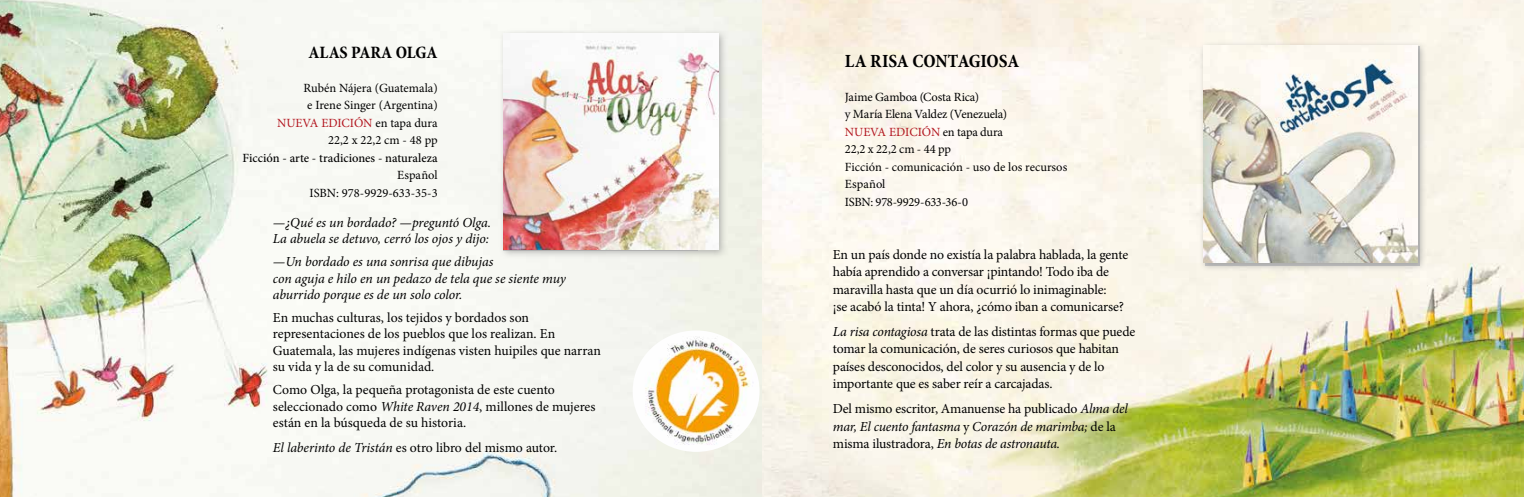
<style>
.page{position:relative;width:1524px;height:497px;background:#fff}
.page>*{position:absolute;margin:0;border:0;box-sizing:border-box;transform-origin:0 0}
.t1{font:700 condensed 18.75px "Minion Pro";letter-spacing:-.01em;color:#000}
.t2{font:700 condensed 17.5px "Minion Pro";color:#000}
.t3{font:13.75px/17.5px "Minion Pro";letter-spacing:-.01em;color:#000}
.t4{font:italic 13.75px/16.2px "Minion Pro";letter-spacing:-.01em;color:#000}
.t5{font:12.5px/17.5px "Minion Pro";letter-spacing:-.005em;color:#000;text-align:right}
.t6{font:500 12.5px "Minion Pro";color:#000}
.s1{color:#b31720}
.s2{font-style:italic}
.s3{font-style:normal}
</style>
<div class="page">
<img style="left:0;top:0;width:1524px;height:496px">
<img style="left:633px;top:330px;width:126px;height:121px">
<div style="left:498px;top:29px;width:230px;height:230px;background:#9d9d9c;opacity:.75"></div>
<img style="left:503px;top:33px;width:215px;height:216px">
<div style="left:1199px;top:41px;width:228px;height:230px;background:#9d9d9c;opacity:.75"></div>
<img style="left:1203px;top:45px;width:215px;height:217px">
<p class="t2" style="left:308px;top:40px;width:131px">ALAS PARA OLGA</p>
<p class="t5" style="left:277px;top:79px;width:162px">Rubén Nájera (Guatemala)<br>e Irene Singer (Argentina)<br><span class="s1">NUEVA EDICIÓN</span> en tapa dura<br>22,2 x 22,2 cm - 48 pp</p>
<p class="t6" style="left:242px;top:149px;width:197px">Ficción - arte - tradiciones - naturaleza</p>
<p class="t5" style="left:309px;top:166px;width:130px">Español<br>ISBN: 978-9929-633-35-3</p>
<p class="t4" style="left:273px;top:214px;width:220px">—¿Qué es un bordado? —preguntó Olga.<br>La abuela se detuvo, cerró los ojos y dijo:</p>
<p class="t4" style="left:273px;top:253px;width:294px">—Un bordado es una sonrisa que dibujas<br>con aguja e hilo en un pedazo de tela que se siente muy aburrido porque es de un solo color.</p>
<p class="t3" style="left:273px;top:309px;width:329px;line-height:16.2px">En muchas culturas, los tejidos y bordados son representaciones de los pueblos que los realizan. En Guatemala, las mujeres indígenas visten huipiles que narran su vida y la de su comunidad.</p>
<p class="t3" style="left:273px;top:381px;width:324px;line-height:16.2px">Como Olga, la pequeña protagonista de este cuento seleccionado como <span class="s2">White Raven 2014</span>, millones de mujeres están en la búsqueda de su historia.</p>
<p class="t3" style="left:273px;top:438px;width:286px"><span class="s2">El laberinto de Tristán</span> es otro libro del mismo autor.</p>
<h1 class="t1" style="left:845px;top:48px;width:176px">LA RISA CONTAGIOSA</h1>
<p class="t5" style="left:845px;top:88px;width:224px;text-align:left">Jaime Gamboa (Costa Rica)<br>y María Elena Valdez (Venezuela)<br><span class="s1">NUEVA EDICIÓN</span> en tapa dura<br>22,2 x 22,2 cm - 44 pp<br>Ficción - comunicación - uso de los recursos<br>Español<br>ISBN: 978-9929-633-36-0</p>
<p class="t3" style="left:833px;top:245px;width:297px">En un país donde no existía la palabra hablada, la gente había aprendido a conversar ¡pintando! Todo iba de maravilla hasta que un día ocurrió lo inimaginable:<br>¡se acabó la tinta! Y ahora, ¿cómo iban a comunicarse?</p>
<p class="t3" style="left:833px;top:322px;width:304px"><span class="s2">La risa contagiosa</span> trata de las distintas formas que puede tomar la comunicación, de seres curiosos que habitan países desconocidos, del color y su ausencia y de lo importante que es saber reír a carcajadas.</p>
<p class="t4" style="left:833px;top:399px;width:296px;line-height:17.5px"><span class="s3">Del mismo escritor, Amanuense ha publicado</span> Alma del mar, El cuento fantasma <span class="s3">y</span> Corazón de marimba; <span class="s3">de la misma ilustradora,</span> En botas de astronauta.</p>
</div>
